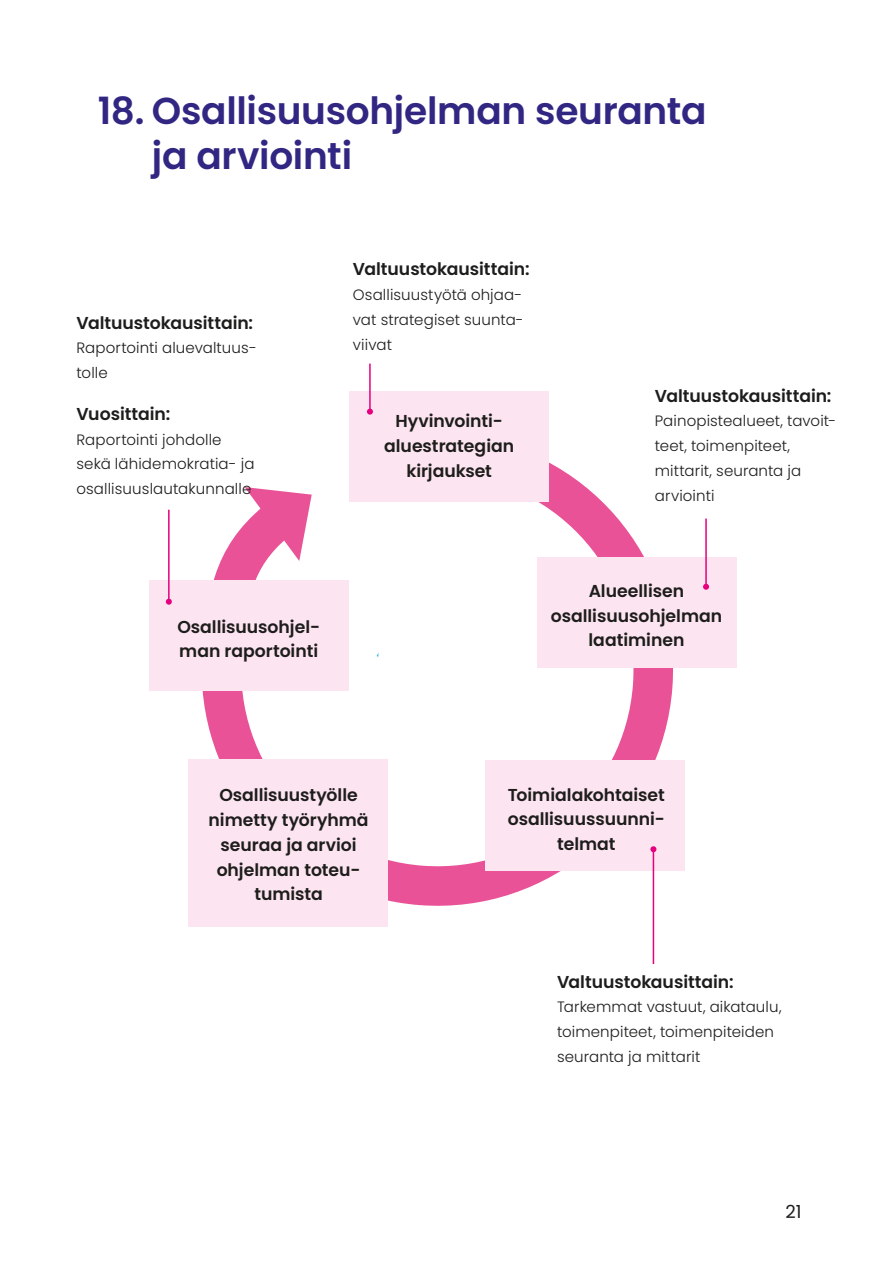
<style>
.page{position:relative;width:893px;height:1263px;background:#fff}
.page>*{position:absolute;margin:0;border:0;box-sizing:border-box;transform-origin:0 0}
.Otsikko_1{font:600 37.5px/45px "Poppins";letter-spacing:-.01em;color:#312783}
.t1{font:18px "Poppins";color:#1d1d1b}
.Otsikko_3{font:600 17.25px/24.8px "Poppins";color:#1d1d1b;text-align:center}
.Leipis_11_16_5_SU{font:300 15px/24.8px "Poppins";letter-spacing:.005em;color:#1d1d1b}
</style>
<div class="page">
<svg style="left:188px;top:462px;width:485px;height:474px"></svg>
<svg style="left:245px;top:487px;width:67px;height:74px"></svg>
<svg style="left:376px;top:652px;width:3px;height:5px"></svg>
<div style="left:349px;top:391px;width:200px;height:111px;background:#fce4f0"></div>
<div style="left:537px;top:557px;width:199px;height:111px;background:#fce4f0"></div>
<div style="left:485px;top:760px;width:200px;height:111px;background:#fce4f0"></div>
<div style="left:189px;top:760px;width:199px;height:167px;background:#fce4f0"></div>
<div style="left:149px;top:580px;width:200px;height:111px;background:#fce4f0"></div>
<hr style="left:369px;top:364px;width:2px;height:48px;background:#e6007e">
<svg style="left:367px;top:409px;width:6px;height:6px"></svg>
<hr style="left:168px;top:510px;width:2px;height:92px;background:#e6007e">
<svg style="left:166px;top:599px;width:6px;height:6px"></svg>
<hr style="left:653px;top:849px;width:1px;height:115px;background:#e6007e">
<svg style="left:650px;top:846px;width:6px;height:6px"></svg>
<hr style="left:705px;top:518px;width:2px;height:69px;background:#e6007e">
<svg style="left:703px;top:584px;width:6px;height:6px"></svg>
<h1 class="Otsikko_1" style="left:152px;top:89px;width:556px;text-indent:-54px">18. Osallisuusohjelman seuranta ja arviointi</h1>
<p class="Otsikko_3" style="left:77px;top:310px;width:178px">Valtuustokausittain:</p>
<p class="Leipis_11_16_5_SU" style="left:77px;top:336px;width:182px">Raportointi aluevaltuus&shy;tolle</p>
<p class="Otsikko_3" style="left:77px;top:401px;width:95px">Vuosittain:</p>
<p class="Leipis_11_16_5_SU" style="left:77px;top:427px;width:179px">Raportointi johdolle sekä lähidemokratia- ja osallisuuslautakunnalle</p>
<p class="Otsikko_3" style="left:177px;top:614px;width:144px;text-align:left">Osallisuusohjel&shy;man raportointi</p>
<p class="Otsikko_3" style="left:353px;top:257px;width:178px">Valtuustokausittain:</p>
<p class="Leipis_11_16_5_SU" style="left:353px;top:283px;width:172px;text-align:justify">Osallisuustyötä ohjaa&shy;vat strategiset suunta&shy;viivat</p>
<p class="Otsikko_3" style="left:384px;top:409px;width:132px">Hyvinvointi&shy;aluestrategian kirjaukset</p>
<p class="Otsikko_3" style="left:655px;top:383px;width:178px">Valtuustokausittain:</p>
<p class="Leipis_11_16_5_SU" style="left:655px;top:409px;width:183px">Painopistealueet, tavoit&shy;teet, toimenpiteet, mittarit, seuranta ja arviointi</p>
<p class="Otsikko_3" style="left:551px;top:578px;width:173px">Alueellisen osallisuusohjelman laatiminen</p>
<p class="Otsikko_3" style="left:209px;top:783px;width:161px">Osallisuustyölle nimetty työryhmä seuraa ja arvioi ohjelman toteu&shy;tumista</p>
<p class="Otsikko_3" style="left:508px;top:782px;width:159px">Toimialakohtaiset osallisuussuunni&shy;telmat</p>
<p class="Otsikko_3" style="left:557px;top:969px;width:178px">Valtuustokausittain:</p>
<p class="Leipis_11_16_5_SU" style="left:557px;top:995px;width:226px">Tarkemmat vastuut, aikataulu, toimenpiteet, toimenpiteiden seuranta ja mittarit</p>
<p class="t1" style="left:785px;top:1201px;width:18px">21</p>
</div>
